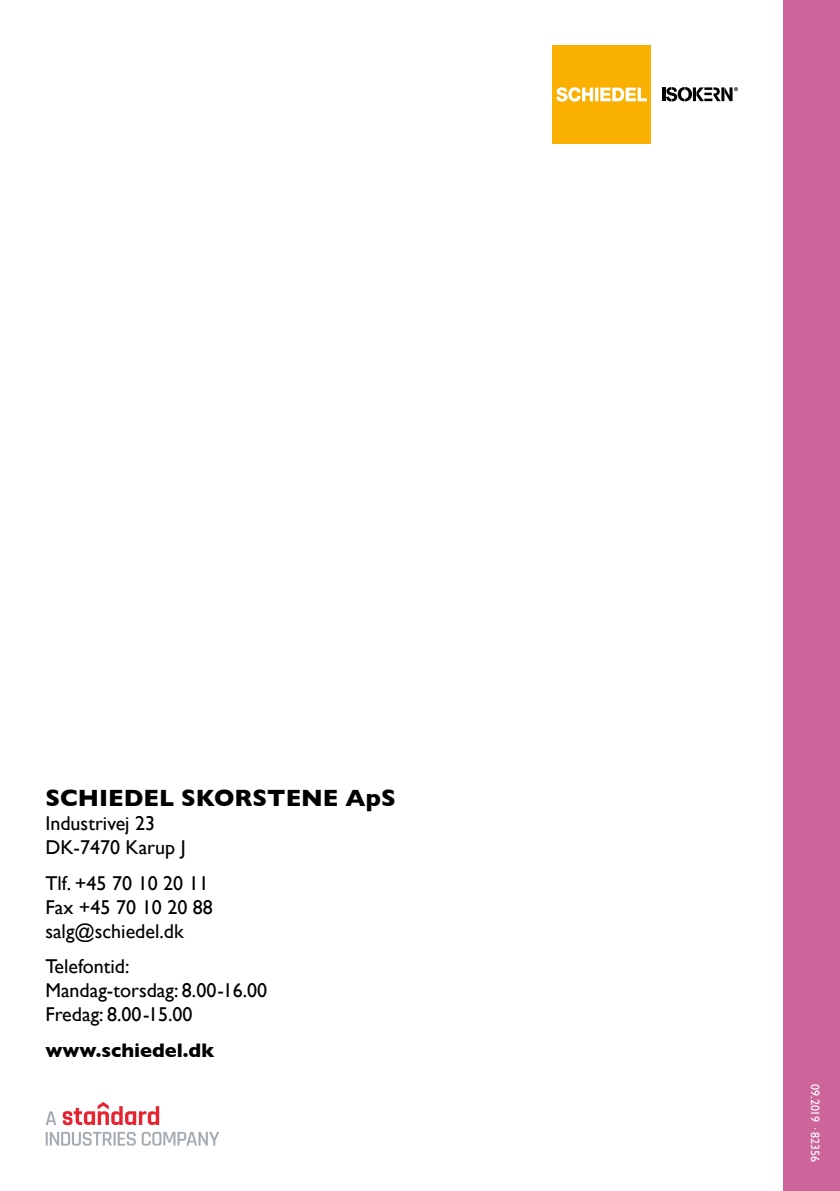
<style>
.page{position:relative;width:840px;height:1191px;background:#fff}
.page>*{position:absolute;margin:0;border:0;box-sizing:border-box;transform-origin:0 0}
.t1{font:700 24px "Gill Sans";color:#000}
.t2{font:20px/24px "Gill Sans";color:#000}
.t3{font:700 20px "Gill Sans";color:#000}
.t4{font:12px "Gill Sans";letter-spacing:-.01em;color:#fff}
</style>
<div class="page">
<div style="left:782px;top:0;width:57px;height:1191px;background:#cd649a"></div>
<div style="left:552px;top:45px;width:98px;height:99px;background:#f9b000"></div>
<svg style="left:556px;top:87px;width:90px;height:15px"></svg>
<hr style="left:661px;top:87px;width:3px;height:14px;background:#000">
<svg style="left:665px;top:87px;width:72px;height:14px"></svg>
<svg style="left:46px;top:1132px;width:173px;height:13px"></svg>
<svg style="left:46px;top:1111px;width:10px;height:14px"></svg>
<svg style="left:63px;top:1102px;width:96px;height:23px"></svg>
<p class="t1" style="left:45px;top:784px;width:351px">SCHIEDEL SKORSTENE ApS</p>
<p class="t2" style="left:45px;top:813px;width:142px">Industrivej 23<br>DK-7470 Karup J</p>
<p class="t2" style="left:45px;top:872px;width:169px">Tlf. +45 70 10 20 11<br>Fax +45 70 10 20 88 salg@schiedel.dk</p>
<p class="t2" style="left:45px;top:956px;width:223px">Telefontid:<br>Mandag-torsdag: 8.00-16.00<br>Fredag: 8.00-15.00</p>
<p class="t3" style="left:45px;top:1038px;width:170px">www.schiedel.dk</p>
<p class="t4" style="left:819px;top:1084px;width:79px;rotate:90deg">09.2019 · 82356</p>
</div>
